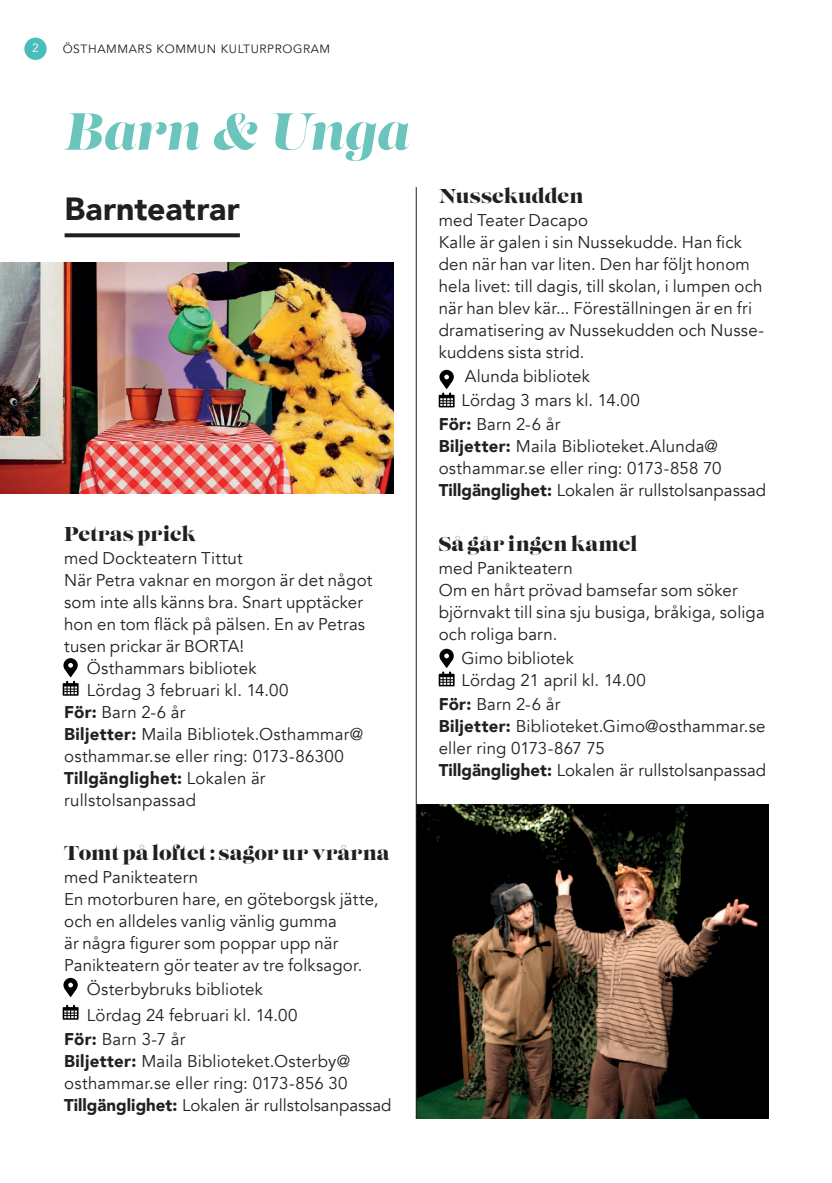
<style>
.page{position:relative;width:832px;height:1183px;background:#fff}
.page>*{position:absolute;margin:0;border:0;box-sizing:border-box;transform-origin:0 0}
.t1{font:italic 52px "Lust";color:#6bc5bd}
.t2{font:900 32px "Avenir";color:#231f20}
.t3{font:20px "Lust";color:#231f20}
.t4{font:17px/22px "Avenir";letter-spacing:.01em;color:#231f20}
.t5{font:900 17px "Avenir";letter-spacing:.02em;color:#231f20}
.t6{font:12px "Avenir";letter-spacing:.05em;color:#231f20}
.t7{font:12px "Avenir";color:#fff}
.s1{font-weight:900}
.s2{font-weight:400}
</style>
<div class="page">
<svg style="left:65px;top:233px;width:175px;height:4px"></svg>
<img style="left:0;top:263px;width:393px;height:231px">
<img style="left:416px;top:804px;width:352px;height:315px">
<hr style="left:415px;top:187px;width:1px;height:932px;background:#231f20">
<div style="left:24px;top:38px;width:23px;height:22px;background:#48bebc;border-radius:50%"></div>
<svg style="left:63px;top:658px;width:15px;height:37px"></svg>
<svg style="left:63px;top:1004px;width:15px;height:15px"></svg>
<svg style="left:63px;top:977px;width:15px;height:20px"></svg>
<svg style="left:438px;top:370px;width:16px;height:37px"></svg>
<svg style="left:438px;top:649px;width:16px;height:37px"></svg>
<p class="t7" style="left:32px;top:41px;width:8px">2</p>
<p class="t6" style="left:63px;top:42px;width:269px">ÖSTHAMMARS KOMMUN KULTURPROGRAM</p>
<h1 class="t1" style="left:64px;top:99px;width:346px">Barn &amp; Unga</h1>
<h2 class="t2" style="left:65px;top:181px;width:177px">Barnteatrar</h2>
<p class="t3" style="left:64px;top:521px;width:133px">Petras prick</p>
<p class="t4" style="left:64px;top:547px;width:180px">med Dockteatern Tittut</p>
<p class="t4" style="left:64px;top:569px;width:309px">När Petra vaknar en morgon är det något</p>
<p class="t4" style="left:64px;top:591px;width:300px">som inte alls känns bra. Snart upptäcker</p>
<p class="t4" style="left:64px;top:613px;width:302px">hon en tom fläck på pälsen. En av Petras</p>
<p class="t4" style="left:64px;top:635px;width:181px">tusen prickar är BORTA!</p>
<p class="t4" style="left:87px;top:657px;width:171px">Östhammars bibliotek</p>
<p class="t4" style="left:87px;top:679px;width:203px">Lördag 3 februari kl. 14.00</p>
<p class="t4" style="left:64px;top:701px;width:123px"><span class="s1">För:</span> Barn 2-6 år</p>
<p class="t4" style="left:64px;top:723px;width:300px"><span class="s1">Biljetter:</span> Maila Bibliotek.Osthammar@</p>
<p class="t4" style="left:64px;top:745px;width:281px">osthammar.se eller ring: 0173-86300</p>
<p class="t5" style="left:64px;top:763px;width:203px">Tillgänglighet: <span class="s2">Lokalen är</span></p>
<p class="t4" style="left:64px;top:789px;width:133px">rullstolsanpassad</p>
<p class="t3" style="left:64px;top:841px;width:327px">Tomt på loftet : sagor ur vrårna</p>
<p class="t4" style="left:64px;top:867px;width:315px">med Panikteatern<br>En motorburen hare, en göteborgsk jätte, och en alldeles vanlig vänlig gumma<br>är några figurer som poppar upp när Panikteatern gör teater av tre folksagor.</p>
<p class="t4" style="left:87px;top:977px;width:212px;line-height:25.6px">Österbybruks bibliotek<br>Lördag 24 februari kl. 14.00</p>
<p class="t4" style="left:64px;top:1028px;width:328px"><span class="s1">För:</span> Barn 3-7 år<br><span class="s1">Biljetter:</span> Maila Biblioteket.Osterby@ osthammar.se eller ring: 0173-856 30<br><span class="s1">Tillgänglighet:</span> Lokalen är rullstolsanpassad</p>
<p class="t3" style="left:438px;top:183px;width:146px">Nussekudden</p>
<p class="t4" style="left:438px;top:209px;width:326px">med Teater Dacapo<br>Kalle är galen i sin Nussekudde. Han fick den när han var liten. Den har följt honom hela livet: till dagis, till skolan, i lumpen och när han blev kär... Föreställningen är en fri dramatisering av Nussekudden och Nusse&shy;kuddens sista strid.</p>
<p class="t4" style="left:464px;top:365px;width:127px">Alunda bibliotek</p>
<p class="t4" style="left:461px;top:389px;width:180px">Lördag 3 mars kl. 14.00</p>
<p class="t4" style="left:438px;top:413px;width:123px"><span class="s1">För:</span> Barn 2-6 år</p>
<p class="t4" style="left:438px;top:435px;width:328px"><span class="s1">Biljetter:</span> Maila Biblioteket.Alunda@ osthammar.se eller ring: 0173-858 70<br><span class="s1">Tillgänglighet:</span> Lokalen är rullstolsanpassad</p>
<p class="t3" style="left:438px;top:531px;width:200px">Så går ingen kamel</p>
<p class="t4" style="left:438px;top:557px;width:327px">med Panikteatern<br>Om en hårt prövad bamsefar som söker björnvakt till sina sju busiga, bråkiga, soliga och roliga barn.</p>
<p class="t4" style="left:461px;top:647px;width:186px">Gimo bibliotek<br>Lördag 21 april kl. 14.00</p>
<p class="t4" style="left:438px;top:693px;width:328px"><span class="s1">För:</span> Barn 2-6 år<br><span class="s1">Biljetter:</span> Biblioteket.Gimo@osthammar.se eller ring 0173-867 75<br><span class="s1">Tillgänglighet:</span> Lokalen är rullstolsanpassad</p>
</div>
